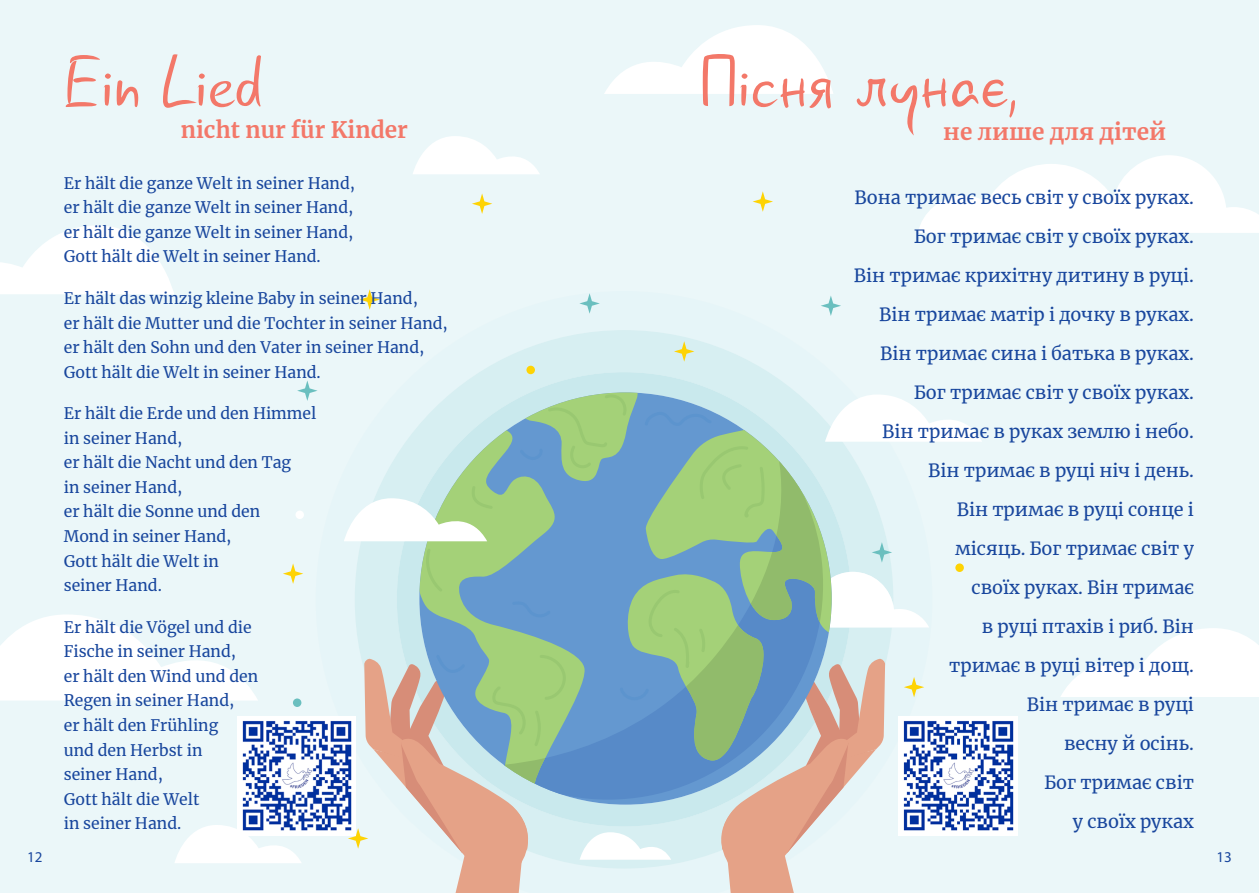
<style>
.page{position:relative;width:1259px;height:893px;background:#ebf7f9}
.page>*{position:absolute;margin:0;border:0;box-sizing:border-box;transform-origin:0 0}
.t1{font:75px "Gunny Rewritten";color:#f37869}
.t2{font:700 22.5px "Merriweather";color:#f37869}
.t3{font:18px/39px "Merriweather";color:#18469d;text-align:right}
.t4{font:15.75px/24.6px "Merriweather";color:#18469d}
.t5{font:15px "Myriad Pro";color:#18469d}
</style>
<div class="page">
<svg style="left:0;top:615px;width:258px;height:86px"></svg>
<svg style="left:918px;top:155px;width:341px;height:78px"></svg>
<svg style="left:1061px;top:628px;width:198px;height:69px"></svg>
<svg style="left:604px;top:25px;width:229px;height:69px"></svg>
<svg style="left:0;top:225px;width:174px;height:69px"></svg>
<svg style="left:413px;top:136px;width:127px;height:38px"></svg>
<svg style="left:175px;top:825px;width:127px;height:38px"></svg>
<svg style="left:480px;top:330px;width:288px;height:42px;fill:#d7eff2"></svg>
<svg style="left:453px;top:372px;width:342px;height:20px;fill:#d7eff2"></svg>
<div style="left:526px;top:366px;width:9px;height:8px;background:#fed304;border-radius:50%"></div>
<div style="left:293px;top:698px;width:8px;height:9px;background:#6abfbf;border-radius:50%"></div>
<div style="left:295px;top:510px;width:9px;height:9px;background:#fff;border-radius:50%"></div>
<svg style="left:821px;top:296px;width:20px;height:20px"></svg>
<svg style="left:297px;top:380px;width:20px;height:21px"></svg>
<svg style="left:359px;top:289px;width:21px;height:21px"></svg>
<svg style="left:752px;top:191px;width:21px;height:21px"></svg>
<svg style="left:674px;top:341px;width:20px;height:21px"></svg>
<svg style="left:472px;top:193px;width:20px;height:21px"></svg>
<svg style="left:579px;top:293px;width:21px;height:21px"></svg>
<svg style="left:344px;top:392px;width:638px;height:501px"></svg>
<svg style="left:283px;top:563px;width:20px;height:21px"></svg>
<img style="left:237px;top:717px;width:119px;height:118px">
<img style="left:898px;top:717px;width:119px;height:118px">
<p class="t5" style="left:27px;top:847px;width:17px">12</p>
<h1 class="t1" style="left:64px;top:35px;width:201px">Ein Lied</h1>
<h1 class="t1" style="left:699px;top:35px;width:319px">Пісня лунає,</h1>
<h2 class="t2" style="left:181px;top:114px;width:229px">nicht nur für Kinder</h2>
<h2 class="t2" style="left:943px;top:116px;width:224px">не лише для дітей</h2>
<p class="t4" style="left:64px;top:170px;width:293px;text-align:justify">Er hält die ganze Welt in seiner Hand, er hält die ganze Welt in seiner Hand, er hält die ganze Welt in seiner Hand, Gott hält die Welt in seiner Hand.</p>
<p class="t4" style="left:64px;top:286px;width:386px">Er hält das winzig kleine Baby in seiner Hand,<br>er hält die Mutter und die Tochter in seiner Hand, er hält den Sohn und den Vater in seiner Hand, Gott hält die Welt in seiner Hand.</p>
<p class="t4" style="left:64px;top:401px;width:254px">Er hält die Erde und den Himmel in seiner Hand,<br>er hält die Nacht und den Tag<br>in seiner Hand,<br>er hält die Sonne und den<br>Mond in seiner Hand,<br>Gott hält die Welt in<br>seiner Hand.</p>
<p class="t4" style="left:64px;top:614px;width:196px">Er hält die Vögel und die<br>Fische in seiner Hand,<br>er hält den Wind und den<br>Regen in seiner Hand,<br>er hält den Frühling<br>und den Herbst in<br>seiner Hand,<br>Gott hält die Welt<br>in seiner Hand.</p>
<p class="t3" style="left:853px;top:177px;width:342px">Вона тримає весь світ у своїх руках.<br>Бог тримає світ у своїх руках.<br>Він тримає крихітну дитину в руці.<br>Він тримає матір і дочку в руках.<br>Він тримає сина і батька в руках.<br>Бог тримає світ у своїх руках.<br>Він тримає в руках землю і небо.<br>Він тримає в руці ніч і день.<br>Він тримає в руці сонце і<br>місяць. Бог тримає світ у<br>своїх руках. Він тримає<br>в руці птахів і риб. Він<br>тримає в руці вітер і дощ.<br>Він тримає в руці<br>весну й осінь.<br>Бог тримає світ<br>у своїх руках</p>
<p class="t5" style="left:1216px;top:847px;width:17px">13</p>
</div>
